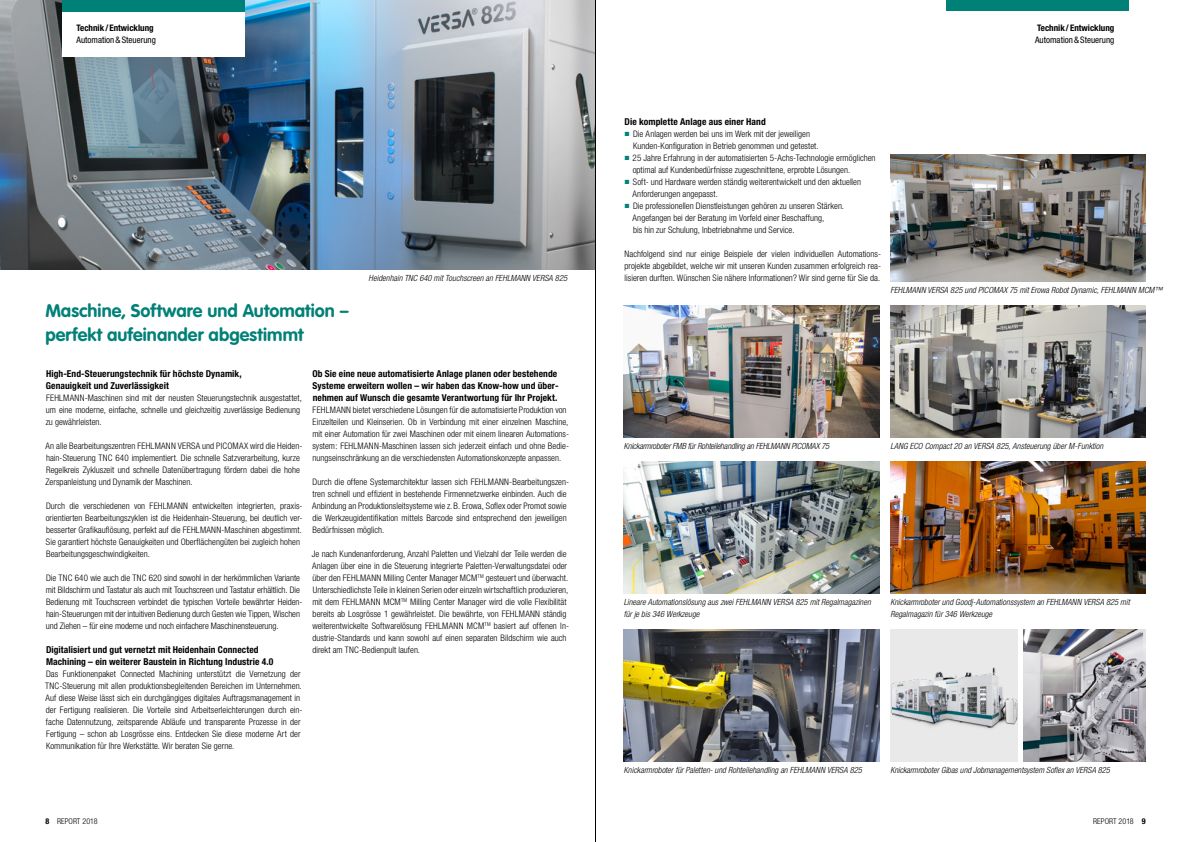
<style>
.page{position:relative;width:1191px;height:842px;background:#fff}
.page>*{position:absolute;margin:0;border:0;box-sizing:border-box;transform-origin:0 0}
.t1{font:700 18px/24px "VAG Rounded";letter-spacing:.005em;color:#008177}
.t2{font:700 condensed 9.5px/12px "Helvetica Neue";letter-spacing:.01em;color:#000}
.t3{font:300 condensed 9px/12px "Helvetica Neue";letter-spacing:.005em;color:#000}
.t4{font:condensed 9px "Helvetica Neue";color:#000}
.t5{font:700 condensed 9px "Helvetica Neue";color:#000}
.t6{font:italic 300 condensed 8.5px/12px "Helvetica Neue";letter-spacing:.005em;color:#000}
.t7{font:italic 300 condensed 8.5px "Helvetica Neue";letter-spacing:-.015em;color:#000}
.t8{font:300 condensed 8px "Helvetica Neue";color:#000}
.s1{color:#008177}
.s2{font-weight:700}
</style>
<div class="page">
<div style="left:945px;top:0;width:183px;height:11px;background:#008177"></div>
<img style="left:0;top:0;width:595px;height:269px">
<div style="left:62px;top:0;width:183px;height:57px;background:#fff"></div>
<div style="left:62px;top:0;width:183px;height:11px;background:#008177"></div>
<div style="left:890px;top:629px;width:128px;height:132px;background:#e9e9e9"></div>
<img style="left:891px;top:667px;width:127px;height:62px">
<img style="left:1023px;top:629px;width:122px;height:132px">
<img style="left:624px;top:629px;width:255px;height:132px">
<img style="left:890px;top:305px;width:255px;height:132px">
<img style="left:624px;top:305px;width:255px;height:132px">
<img style="left:890px;top:461px;width:255px;height:132px">
<img style="left:890px;top:154px;width:255px;height:127px">
<img style="left:624px;top:461px;width:255px;height:132px">
<hr style="left:595px;top:0;width:1px;height:842px;background:#000">
<p class="t5" style="left:77px;top:22px;width:79px">Technik / Entwicklung</p>
<p class="t4" style="left:77px;top:35px;width:81px">Automation&amp;Steuerung</p>
<h1 class="t1" style="left:45px;top:299px;width:305px">Maschine, Software und Automation – perfekt aufeinander abgestimmt</h1>
<p class="t6" style="left:369px;top:272px;width:200px">Heidenhain TNC 640 mit Touchscreen an FEHLMANN VERSA 825</p>
<p class="t2" style="left:46px;top:368px;width:197px">High-End-Steuerungstechnik für höchste Dynamik,<br>Genauigkeit und Zuverlässigkeit</p>
<p class="t3" style="left:46px;top:392px;width:258px">FEHLMANN-Maschinen sind mit der neusten Steuerungstechnik ausgestattet, um eine moderne, einfache, schnelle und gleichzeitig zuverlässige Bedienung zu gewährleisten.</p>
<p class="t3" style="left:45px;top:440px;width:259px">An alle Bearbeitungszentren FEHLMANN VERSA und PICOMAX wird die Heiden&shy;hain-Steuerung TNC 640 implementiert. Die schnelle Satzverarbeitung, kurze Regelkreis Zykluszeit und schnelle Datenübertragung fördern dabei die hohe Zerspanleistung und Dynamik der Maschinen.</p>
<p class="t3" style="left:46px;top:500px;width:258px">Durch die verschiedenen von FEHLMANN entwickelten integrierten, praxis&shy;orientierten Bearbeitungszyklen ist die Heidenhain-Steuerung, bei deutlich ver&shy;besserter Grafikauflösung, perfekt auf die FEHLMANN-Maschinen abgestimmt.<br>Sie garantiert höchste Genauigkeiten und Oberflächengüten bei zugleich hohen Bearbeitungsgeschwindigkeiten.</p>
<p class="t3" style="left:46px;top:572px;width:258px">Die TNC 640 wie auch die TNC 620 sind sowohl in der herkömmlichen Variante mit Bildschirm und Tastatur als auch mit Touchscreen und Tastatur erhältlich. Die Bedienung mit Touchscreen verbindet die typischen Vorteile bewährter Heiden&shy;hain-Steuerungen mit der intuitiven Bedienung durch Gesten wie Tippen, Wischen und Ziehen – für eine moderne und noch einfachere Maschinensteuerung.</p>
<p class="t2" style="left:46px;top:644px;width:229px">Digitalisiert und gut vernetzt mit Heidenhain Connected<br>Machining – ein weiterer Baustein in Richtung Industrie 4.0</p>
<p class="t3" style="left:45px;top:668px;width:259px">Das Funktionenpaket Connected Machining unterstützt die Vernetzung der TNC-Steuerung mit allen produktionsbegleitenden Bereichen im Unternehmen.<br>Auf diese Weise lässt sich ein durchgängiges digitales Auftragsmanagement in der Fertigung realisieren. Die Vorteile sind Arbeitserleichterungen durch ein&shy;fache Datennutzung, zeitsparende Abläufe und transparente Prozesse in der Fertigung – schon ab Losgrösse eins. Entdecken Sie diese moderne Art der Kommunikation für Ihre Werkstätte. Wir beraten Sie gerne.</p>
<p class="t2" style="left:312px;top:368px;width:247px">Ob Sie eine neue automatisierte Anlage planen oder bestehende<br>Systeme erweitern wollen – wir haben das Know-how und über&shy;nehmen auf Wunsch die gesamte Verantwortung für Ihr Projekt.</p>
<p class="t3" style="left:312px;top:404px;width:258px">FEHLMANN bietet verschiedene Lösungen für die automatisierte Produktion von Einzelteilen und Kleinserien. Ob in Verbindung mit einer einzelnen Maschine, mit einer Automation für zwei Maschinen oder mit einem linearen Automations&shy;system: FEHLMANN-Maschinen lassen sich jederzeit einfach und ohne Bedie&shy;nungseinschränkung an die verschiedensten Automationskonzepte anpassen.</p>
<p class="t3" style="left:312px;top:476px;width:258px">Durch die offene Systemarchitektur lassen sich FEHLMANN-Bearbeitungszen&shy;tren schnell und effizient in bestehende Firmennetzwerke einbinden. Auch die Anbindung an Produktionsleitsysteme wie z.B. Erowa, Soflex oder Promot sowie die Werkzeugidentifikation mittels Barcode sind entsprechend den jeweiligen Bedürfnissen möglich.</p>
<p class="t3" style="left:312px;top:548px;width:259px">Je nach Kundenanforderung, Anzahl Paletten und Vielzahl der Teile werden die Anlagen über eine in die Steuerung integrierte Paletten-Verwaltungsdatei oder über den FEHLMANN Milling Center Manager MCM<sup>TM</sup> gesteuert und überwacht.<br>Unterschiedlichste Teile in kleinen Serien oder einzeln wirtschaftlich produzieren, mit dem FEHLMANN MCM<sup>TM</sup> Milling Center Manager wird die volle Flexibilität bereits ab Losgrösse 1 gewährleistet. Die bewährte, von FEHLMANN ständig weiterentwickelte Softwarelösung FEHLMANN MCM<sup>TM</sup> basiert auf offenen In&shy;dustrie-Standards und kann sowohl auf einen separaten Bildschirm wie auch direkt am TNC-Bedienpult laufen.</p>
<p class="t5" style="left:1037px;top:22px;width:79px">Technik/ Entwicklung</p>
<p class="t4" style="left:1035px;top:35px;width:81px">Automation&amp;Steuerung</p>
<p class="t2" style="left:624px;top:116px;width:143px">Die komplette Anlage aus einer Hand</p>
<p class="t3" style="left:633px;top:128px;width:187px;text-indent:-8px"><span class="s1">■</span> Die Anlagen werden bei uns im Werk mit der jeweiligen<br>Kunden-Konfiguration in Betrieb genommen und getestet.</p>
<p class="t3" style="left:632px;top:152px;width:244px;text-indent:-8px"><span class="s1">■</span> 25 Jahre Erfahrung in der automatisierten 5-Achs-Technologie ermöglichen optimal auf Kundenbedürfnisse zugeschnittene, erprobte Lösungen.</p>
<p class="t3" style="left:632px;top:176px;width:230px;text-indent:-8px"><span class="s1">■</span> Soft- und Hardware werden ständig weiterentwickelt und den aktuellen<br>Anforderungen angepasst.</p>
<p class="t3" style="left:632px;top:200px;width:213px;text-indent:-8px"><span class="s1">■</span> Die professionellen Dienstleistungen gehören zu unseren Stärken.<br>Angefangen bei der Beratung im Vorfeld einer Beschaffung,<br>bis hin zur Schulung, Inbetriebnahme und Service.</p>
<p class="t3" style="left:624px;top:248px;width:258px;text-align:justify">Nachfolgend sind nur einige Beispiele der vielen individuellen Automations&shy;projekte abgebildet, welche wir mit unseren Kunden zusammen erfolgreich rea&shy;lisieren durften. Wünschen Sie nähere Informationen? Wir sind gerne für Sie da.</p>
<p class="t6" style="left:890px;top:284px;width:274px">FEHLMANN VERSA 825 und PICOMAX 75 mit Erowa Robot Dynamic, FEHLMANN MCM™</p>
<p class="t7" style="left:624px;top:441px;width:207px">Knickarmroboter FMB für Rohteilehandling an FEHLMANN PICOMAX 75</p>
<p class="t6" style="left:890px;top:440px;width:214px">LANG ECO Compact 20 an VERSA 825, Ansteuerung über M-Funktion</p>
<p class="t6" style="left:624px;top:596px;width:248px">Lineare Automationslösung aus zwei FEHLMANN VERSA 825 mit Regalmagazinen für je bis 346 Werkzeuge</p>
<p class="t6" style="left:890px;top:596px;width:241px">Knickarmroboter und Goodj-Automationssystem an FEHLMANN VERSA 825 mit<br>Regalmagazin für 346 Werkzeuge</p>
<p class="t6" style="left:624px;top:764px;width:239px">Knickarmroboter für Paletten- und Rohteilehandling an FEHLMANN VERSA 825</p>
<p class="t6" style="left:890px;top:764px;width:221px">Knickarmroboter Gibas und Jobmanagementsystem Soflex an VERSA 825</p>
<p class="t8" style="left:45px;top:817px;width:54px"><span class="s2">8</span> REPORT 2018</p>
<p class="t8" style="left:1093px;top:817px;width:54px">REPORT 2018 <span class="s2">9</span></p>
</div>
